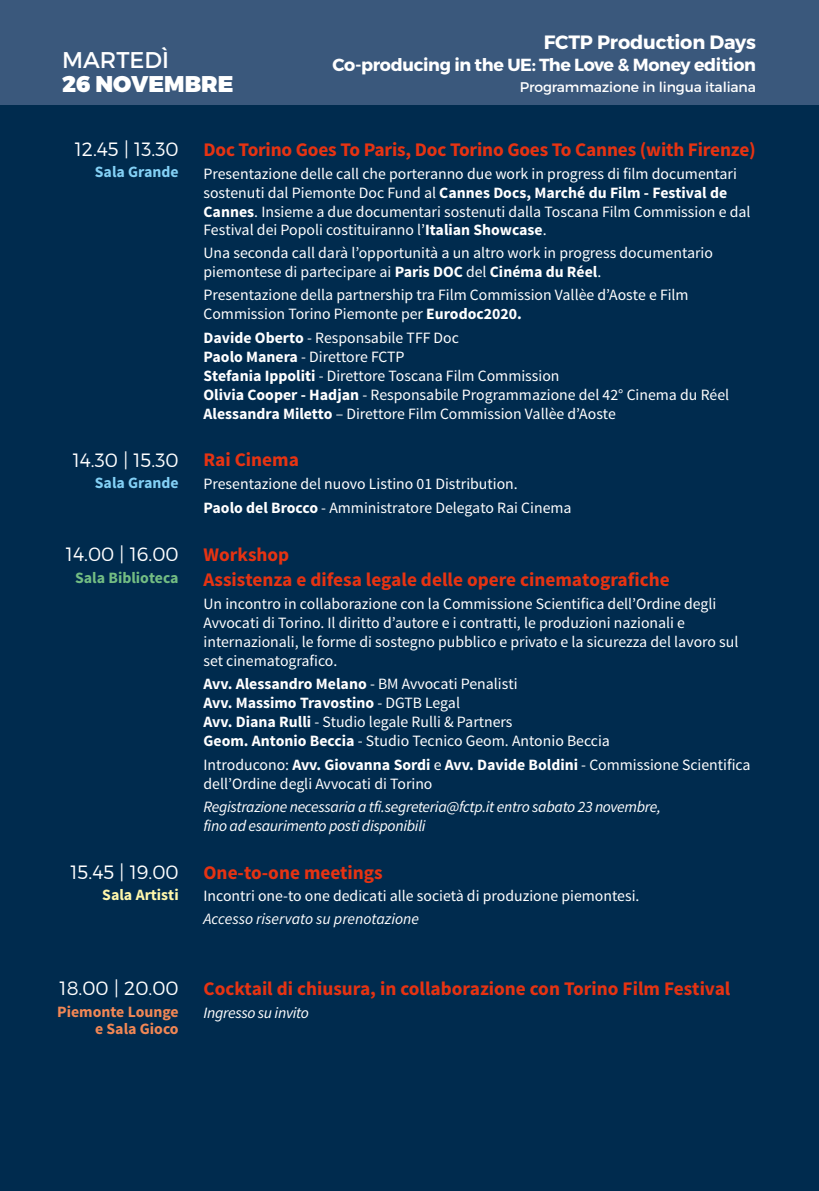
<style>
.page{position:relative;width:819px;height:1191px;background:#002b4e}
.page>*{position:absolute;margin:0;border:0;box-sizing:border-box;transform-origin:0 0}
.t1{font:22.75px "Trueno Blk";color:#fff}
.t2{font:22.75px "Trueno Rg";color:#fff}
.t3{font:700 19.25px/25px "Source Sans Pro";color:#e63312}
.t4{font:19.25px "Trueno Lt";color:#fff}
.t5{font:19.25px "Trueno Bd";letter-spacing:-.01em;color:#fff}
.t6{font:17.5px "Trueno Bd";letter-spacing:-.02em;color:#fff}
.t7{font:15.75px/18.9px "Source Sans Pro";color:#fff}
.t8{font:italic 15.75px/18.9px "Source Sans Pro";letter-spacing:-.02em;color:#fff}
.t9{font:italic 15.75px "Source Sans Pro";color:#fff}
.t10{font:700 15.75px/17.5px "Source Sans Pro";color:#f18755;text-align:right}
.t11{font:700 15.75px "Source Sans Pro";color:#83d0f5}
.t12{font:700 15.75px "Source Sans Pro";color:#73bd83}
.t13{font:700 15.75px "Source Sans Pro";color:#fff7ab}
.t14{font:14px "Trueno Rg";letter-spacing:-.01em;color:#fff}
.s1{font-weight:700}
</style>
<div class="page">
<div style="left:0;top:0;width:819px;height:104px;background:#3a587c"></div>
<h1 class="t2" style="left:62px;top:46px;width:108px">MARTEDÌ</h1>
<h1 class="t1" style="left:62px;top:69px;width:173px">26 NOVEMBRE</h1>
<p class="t5" style="left:543px;top:30px;width:214px">FCTP Production Days</p>
<p class="t6" style="left:332px;top:54px;width:425px">Co-producing in the UE: The Love &amp; Money edition</p>
<p class="t14" style="left:519px;top:78px;width:238px">Programmazione in lingua italiana</p>
<p class="t4" style="left:75px;top:137px;width:105px">12.45 | 13.30</p>
<p class="t11" style="left:95px;top:162px;width:85px">Sala Grande</p>
<p class="t4" style="left:73px;top:448px;width:107px">14.30 | 15.30</p>
<p class="t11" style="left:95px;top:473px;width:85px">Sala Grande</p>
<p class="t4" style="left:66px;top:543px;width:114px">14.00 | 16.00</p>
<p class="t12" style="left:75px;top:567px;width:105px">Sala Biblioteca</p>
<p class="t4" style="left:70px;top:860px;width:110px">15.45 | 19.00</p>
<p class="t13" style="left:102px;top:885px;width:78px">Sala Artisti</p>
<p class="t4" style="left:60px;top:976px;width:121px">18.00 | 20.00</p>
<p class="t10" style="left:57px;top:1003px;width:123px">Piemonte Lounge e Sala Gioco</p>
<p class="t3" style="left:203px;top:138px;width:553px">Doc Torino Goes To Paris, Doc Torino Goes To Cannes (with Firenze)</p>
<p class="t7" style="left:203px;top:164px;width:548px">Presentazione delle call che porteranno due work in progress di film documentari sostenuti dal Piemonte Doc Fund al <span class="s1">Cannes Docs, Marché du Film - Festival de Cannes</span>. Insieme a due documentari sostenuti dalla Toscana Film Commission e dal Festival dei Popoli costituiranno l’<span class="s1">Italian Showcase</span>.</p>
<p class="t7" style="left:203px;top:244px;width:511px">Una seconda call darà l’opportunità a un altro work in progress documentario piemontese di partecipare ai <span class="s1">Paris DOC</span> del <span class="s1">Cinéma du Réel</span>.</p>
<p class="t7" style="left:203px;top:286px;width:486px">Presentazione della partnership tra Film Commission Vallèe d’Aoste e Film<br>Commission Torino Piemonte per <span class="s1">Eurodoc2020.</span></p>
<p class="t7" style="left:203px;top:328px;width:527px"><span class="s1">Davide Oberto</span> - Responsabile TFF Doc<br><span class="s1">Paolo Manera</span> - Direttore FCTP<br><span class="s1">Stefania Ippoliti</span> - Direttore Toscana Film Commission<br><span class="s1">Olivia Cooper - Hadjan</span> - Responsabile Programmazione del 42° Cinema du Réel <span class="s1">Alessandra Miletto</span> – Direttore Film Commission Vallèe d’Aoste</p>
<p class="t3" style="left:203px;top:448px;width:97px">Rai Cinema</p>
<p class="t7" style="left:203px;top:472px;width:369px;line-height:23.8px">Presentazione del nuovo Listino 01 Distribution.<br><span class="s1">Paolo del Brocco</span> - Amministratore Delegato Rai Cinema</p>
<p class="t3" style="left:203px;top:543px;width:467px">Workshop<br>Assistenza e difesa legale delle opere cinematografiche</p>
<p class="t7" style="left:203px;top:594px;width:536px">Un incontro in collaborazione con la Commissione Scientifica dell’Ordine degli Avvocati di Torino. Il diritto d’autore e i contratti, le produzioni nazionali e internazionali, le forme di sostegno pubblico e privato e la sicurezza del lavoro sul set cinematografico.</p>
<p class="t7" style="left:203px;top:675px;width:408px"><span class="s1">Avv. Alessandro Melano</span> - BM Avvocati Penalisti<br><span class="s1">Avv. Massimo Travostino</span> - DGTB Legal<br><span class="s1">Avv. Diana Rulli</span> - Studio legale Rulli &amp; Partners<br><span class="s1">Geom. Antonio Beccia</span> - Studio Tecnico Geom. Antonio Beccia</p>
<p class="t7" style="left:203px;top:755px;width:548px">Introducono: <span class="s1">Avv. Giovanna Sordi</span> e <span class="s1">Avv. Davide Boldini</span> - Commissione Scientifica dell’Ordine degli Avvocati di Torino</p>
<p class="t8" style="left:203px;top:797px;width:459px">Registrazione necessaria a tfi.segreteria@fctp.it entro sabato 23 novembre, fino ad esaurimento posti disponibili</p>
<p class="t3" style="left:203px;top:860px;width:181px">One-to-one meetings</p>
<p class="t7" style="left:203px;top:887px;width:437px">Incontri one-to one dedicati alle società di produzione piemontesi.</p>
<p class="t9" style="left:203px;top:909px;width:217px">Accesso riservato su prenotazione</p>
<p class="t3" style="left:203px;top:976px;width:528px">Cocktail di chiusura, in collaborazione con Torino Film Festival</p>
<p class="t8" style="left:203px;top:1003px;width:107px">Ingresso su invito</p>
</div>
